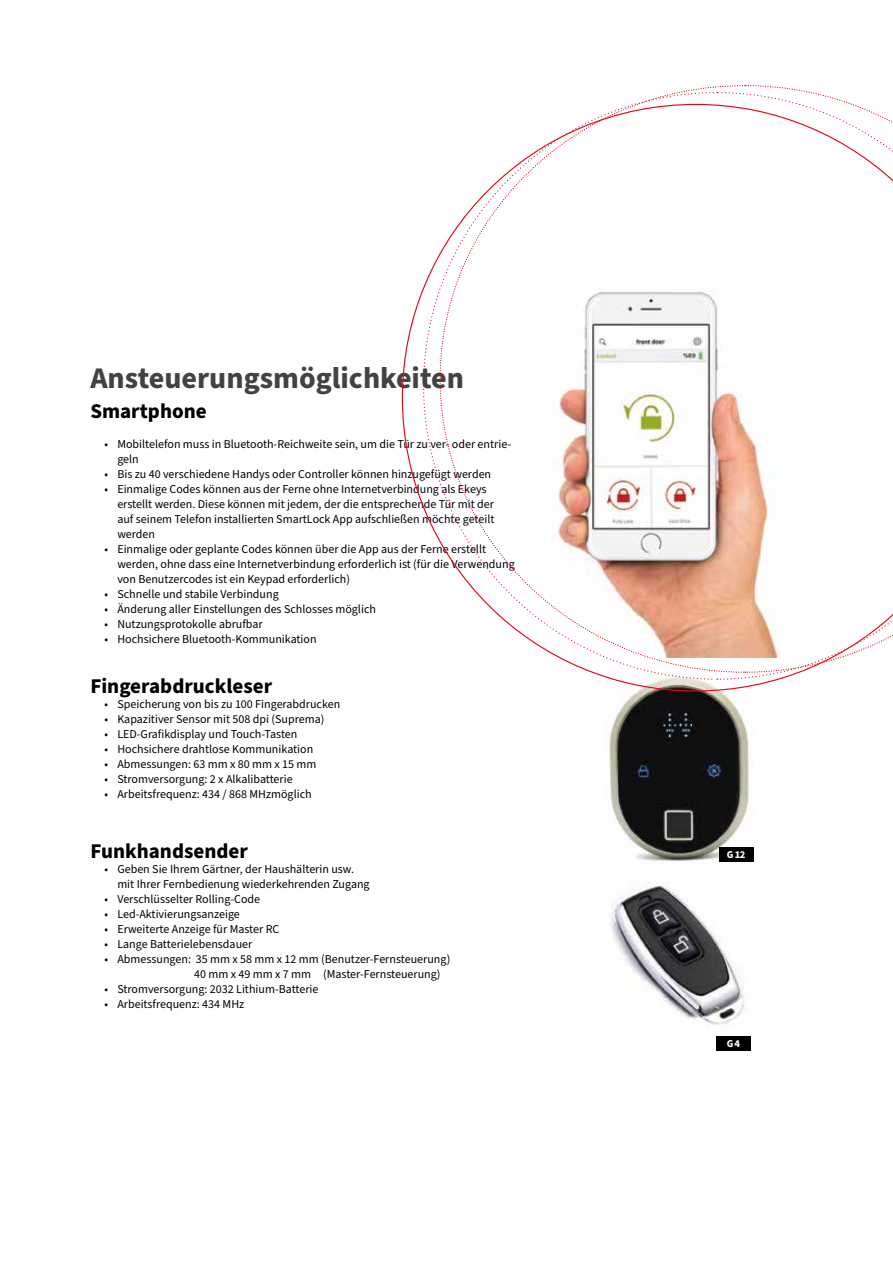
<style>
.page{position:relative;width:893px;height:1263px;background:#fff}
.page>*{position:absolute;margin:0;border:0;box-sizing:border-box;transform-origin:0 0}
.t1{font:700 30px "Source Sans Pro";color:#424241}
.t2{font:700 21px "Source Sans Pro";color:#000}
.t3{font:12px/15px "Source Sans Pro";color:#000}
.t4{font:700 10.5px "Source Sans Pro";color:#fff}
</style>
<div class="page">
<img style="left:605px;top:691px;width:149px;height:171px">
<div style="left:719px;top:847px;width:34px;height:15px;background:#000"></div>
<img style="left:610px;top:881px;width:137px;height:144px">
<div style="left:716px;top:1036px;width:35px;height:14px;background:#000"></div>
<svg style="left:402px;top:290px;width:376px;height:401px"></svg>
<svg style="left:719px;top:386px;width:80px;height:294px;background:#edb9a1"></svg>
<svg style="left:717px;top:92px;width:28px;height:292px"></svg>
<svg style="left:422px;top:91px;width:293px;height:294px"></svg>
<svg style="left:422px;top:388px;width:294px;height:292px"></svg>
<svg style="left:745px;top:85px;width:148px;height:588px"></svg>
<h1 class="t1" style="left:90px;top:357px;width:375px">Ansteuerungsmöglichkeiten</h1>
<h2 class="t2" style="left:90px;top:397px;width:118px">Smartphone</h2>
<p class="t3" style="left:117px;top:437px;width:395px;text-indent:-13px">• Mobiltelefon muss in Bluetooth-Reichweite sein, um die Tür zu ver- oder entrie&shy;geln</p>
<p class="t3" style="left:105px;top:467px;width:388px">• Bis zu 40 verschiedene Handys oder Controller können hinzugefügt werden</p>
<p class="t3" style="left:117px;top:482px;width:379px;text-indent:-13px">• Einmalige Codes können aus der Ferne ohne Internetverbindung als Ekeys erstellt werden. Diese können mit jedem, der die entsprechende Tür mit der auf seinem Telefon installierten SmartLock App aufschließen möchte geteilt werden</p>
<p class="t3" style="left:117px;top:542px;width:399px;text-indent:-13px">• Einmalige oder geplante Codes können über die App aus der Ferne erstellt werden, ohne dass eine Internetverbindung erforderlich ist (für die Verwendung von Benutzercodes ist ein Keypad erforderlich)</p>
<p class="t3" style="left:105px;top:587px;width:176px">• Schnelle und stabile Verbindung</p>
<p class="t3" style="left:105px;top:602px;width:273px">• Änderung aller Einstellungen des Schlosses möglich</p>
<p class="t3" style="left:105px;top:617px;width:159px">• Nutzungsprotokolle abrufbar</p>
<p class="t3" style="left:105px;top:632px;width:214px">• Hochsichere Bluetooth-Kommunikation</p>
<h2 class="t2" style="left:90px;top:672px;width:183px">Fingerabdruckleser</h2>
<p class="t3" style="left:105px;top:697px;width:237px">• Speicherung von bis zu 100 Fingerabdrucken</p>
<p class="t3" style="left:105px;top:712px;width:221px">• Kapazitiver Sensor mit 508 dpi (Suprema)</p>
<p class="t3" style="left:105px;top:727px;width:194px">• LED-Grafikdisplay und Touch-Tasten</p>
<p class="t3" style="left:105px;top:742px;width:210px">• Hochsichere drahtlose Kommunikation</p>
<p class="t3" style="left:105px;top:757px;width:213px">• Abmessungen: 63 mm x 80 mm x 15 mm</p>
<p class="t3" style="left:105px;top:772px;width:190px">• Stromversorgung: 2 x Alkalibatterie</p>
<p class="t3" style="left:105px;top:787px;width:209px">• Arbeitsfrequenz: 434 / 868 MHzmöglich</p>
<h2 class="t2" style="left:90px;top:837px;width:159px">Funkhandsender</h2>
<p class="t3" style="left:117px;top:862px;width:254px;text-indent:-13px">• Geben Sie Ihrem Gärtner, der Haushälterin usw. mit Ihrer Fernbedienung wiederkehrenden Zugang</p>
<p class="t3" style="left:105px;top:892px;width:157px">• Verschlüsselter Rolling-Code</p>
<p class="t3" style="left:105px;top:907px;width:137px">• Led-Aktivierungsanzeige</p>
<p class="t3" style="left:105px;top:922px;width:176px">• Erweiterte Anzeige für Master RC</p>
<p class="t3" style="left:105px;top:937px;width:149px">• Lange Batterielebensdauer</p>
<p class="t3" style="left:194px;top:952px;width:258px;text-indent:-90px">• Abmessungen: 35 mm x 58 mm x 12 mm (Benutzer-Fernsteuerung)<br>40 mm x 49 mm x 7 mm (Master-Fernsteuerung)</p>
<p class="t3" style="left:105px;top:982px;width:215px">• Stromversorgung: 2032 Lithium-Batterie</p>
<p class="t3" style="left:105px;top:997px;width:141px">• Arbeitsfrequenz: 434 MHz</p>
<p class="t4" style="left:727px;top:847px;width:20px">G 12</p>
<p class="t4" style="left:727px;top:1036px;width:15px">G 4</p>
</div>
